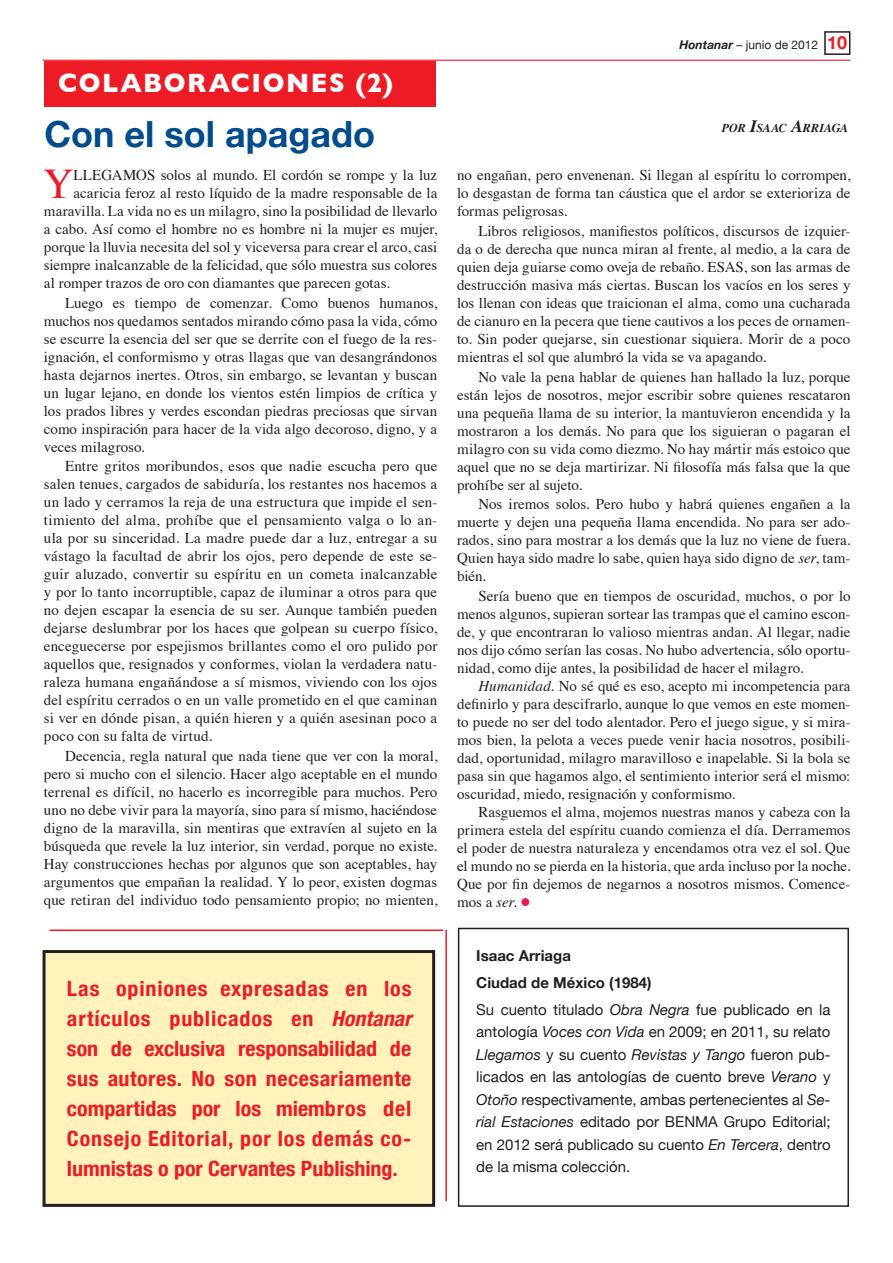
<style>
.page{position:relative;width:893px;height:1263px;background:#fff}
.page>*{position:absolute;margin:0;border:0;box-sizing:border-box;transform-origin:0 0}
.t1{font:42.15px "Times";color:#ed1c24}
.t2{font:700 36px "Helvetica Neue";color:#004c8d}
.t3{font:700 27px "Gill Sans";letter-spacing:.06em;color:#fff;scale:.95 1}
.t4{font:700 condensed 21px/30px "Helvetica Neue";letter-spacing:.02em;color:#ed1c24;scale:1.05 1}
.t5{font:15px/18px "Times";color:#231f20;text-align:justify}
.t6{font:15px/22.5px "Helvetica Neue";color:#231f20;text-align:justify}
.t7{font:700 15px/26.7px "Helvetica Neue";color:#231f20}
.t8{font:12px "Helvetica Neue";color:#231f20}
.t9{font:italic 700 12px "Times";letter-spacing:-.01em;color:#231f20}
.s1{font-style:italic}
.s2{font-weight:700;font-style:italic}
.s3{font-weight:700;font-size:18px;color:#ed1c24}
.s4{font-size:17.25px}
.s5{font-weight:400}
.s6{font-weight:400;font-style:italic}
</style>
<div class="page">
<div style="left:824px;top:31px;width:26px;height:24px;border:2px solid #231f20"></div>
<hr style="left:43px;top:60px;width:807px;height:1px;background:#ed1c24">
<div style="left:458px;top:928px;width:391px;height:279px;border:2px solid #231f20"></div>
<div style="left:44px;top:61px;width:391px;height:45px;background:#ed1c24"></div>
<div style="left:44px;top:952px;width:390px;height:253px;background:#fff3bb"></div>
<div style="left:43px;top:950px;width:392px;height:257px;border:3px solid #231f20"></div>
<hr style="left:50px;top:930px;width:393px;height:1px;background:#ed1c24">
<hr style="left:445px;top:930px;width:2px;height:271px;background:#ed1c24">
<h3 class="t3" style="left:58px;top:67px;width:354px">COLABORACIONES (2)</h3>
<h2 class="t2" style="left:45px;top:112px;width:332px">Con el sol apagado</h2>
<h1 class="t1" style="left:43px;top:166px;width:32px">Y</h1>
<p class="t5" style="left:73px;top:167px;width:365px">LLEGAMOS solos al mundo. El cordón se rompe y la luz</p>
<p class="t5" style="left:73px;top:185px;width:365px">acaricia feroz al resto líquido de la madre responsable de la</p>
<p class="t5" style="left:44px;top:203px;width:395px">maravilla. La vida no es un milagro, sino la posibilidad de llevarlo</p>
<p class="t5" style="left:44px;top:221px;width:395px">a cabo. Así como el hombre no es hombre ni la mujer es mujer,</p>
<p class="t5" style="left:44px;top:239px;width:395px">porque la lluvia necesita del sol y viceversa para crear el arco, casi</p>
<p class="t5" style="left:44px;top:257px;width:395px">siempre inalcanzable de la felicidad, que sólo muestra sus colores</p>
<p class="t5" style="left:44px;top:275px;width:347px">al romper trazos de oro con diamantes que parecen gotas.</p>
<p class="t5" style="left:44px;top:295px;width:395px;text-indent:21px">Luego es tiempo de comenzar. Como buenos humanos, muchos nos quedamos sentados mirando cómo pasa la vida, cómo se escurre la esencia del ser que se derrite con el fuego de la res&shy;ignación, el conformismo y otras llagas que van desangrándonos hasta dejarnos inertes. Otros, sin embargo, se levantan y buscan un lugar lejano, en donde los vientos estén limpios de crítica y los prados libres y verdes escondan piedras preciosas que sirvan como inspiración para hacer de la vida algo decoroso, digno, y a veces milagroso.</p>
<p class="t5" style="left:44px;top:458px;width:395px;text-indent:21px">Entre gritos moribundos, esos que nadie escucha pero que salen tenues, cargados de sabiduría, los restantes nos hacemos a un lado y cerramos la reja de una estructura que impide el sen&shy;timiento del alma, prohíbe que el pensamiento valga o lo an&shy;ula por su sinceridad. La madre puede dar a luz, entregar a su vástago la facultad de abrir los ojos, pero depende de este se&shy;guir aluzado, convertir su espíritu en un cometa inalcanzable y por lo tanto incorruptible, capaz de iluminar a otros para que no dejen escapar la esencia de su ser. Aunque también pueden dejarse deslumbrar por los haces que golpean su cuerpo físico, enceguecerse por espejismos brillantes como el oro pulido por aquellos que, resignados y conformes, violan la verdadera natu&shy;raleza humana engañándose a sí mismos, viviendo con los ojos del espíritu cerrados o en un valle prometido en el que caminan si ver en dónde pisan, a quién hieren y a quién asesinan poco a poco con su falta de virtud.</p>
<p class="t5" style="left:44px;top:748px;width:395px;text-indent:21px">Decencia, regla natural que nada tiene que ver con la moral, pero si mucho con el silencio. Hacer algo aceptable en el mundo terrenal es difícil, no hacerlo es incorregible para muchos. Pero uno no debe vivir para la mayoría, sino para sí mismo, haciéndose digno de la maravilla, sin mentiras que extravíen al sujeto en la búsqueda que revele la luz interior, sin verdad, porque no existe.<br>Hay construcciones hechas por algunos que son aceptables, hay argumentos que empañan la realidad. Y lo peor, existen dogmas que retiran del individuo todo pensamiento propio; no mienten,</p>
<p class="t4" style="left:67px;top:973px;width:334px">Las opiniones ex pre sa das en los artículos pu blicados en <span class="s1">Hontanar </span>son de exclusiva respon sabi lidad de sus autores. No son ne ce saria mente compartidas por los miembros del Consejo Editorial, por los demás co&shy;lumnistas o por Cervantes Publishing.</p>
<p class="t8" style="left:679px;top:38px;width:169px"><span class="s2">Hontanar</span> – junio de 2012 <span class="s3">10</span></p>
<p class="t9" style="left:722px;top:123px;width:128px">POR <span class="s4">I</span>SAAC <span class="s4">A</span>RRIAGA</p>
<p class="t5" style="left:457px;top:167px;width:395px">no engañan, pero envenenan. Si llegan al espíritu lo corrompen, lo desgastan de forma tan cáustica que el ardor se exterioriza de formas peligrosas.</p>
<p class="t5" style="left:457px;top:223px;width:395px;text-indent:21px">Libros religiosos, manifiestos políticos, discursos de izquier&shy;da o de derecha que nunca miran al frente, al medio, a la cara de quien deja guiarse como oveja de rebaño. ESAS, son las armas de destrucción masiva más ciertas. Buscan los vacíos en los seres y los llenan con ideas que traicionan el alma, como una cucharada de cianuro en la pecera que tiene cautivos a los peces de ornamen&shy;to. Sin poder quejarse, sin cuestionar siquiera. Morir de a poco mientras el sol que alumbró la vida se va apagando.</p>
<p class="t5" style="left:457px;top:369px;width:395px;text-indent:21px">No vale la pena hablar de quienes han hallado la luz, porque están lejos de nosotros, mejor escribir sobre quienes rescataron una pequeña llama de su interior, la mantuvieron encendida y la mostraron a los demás. No para que los siguieran o pagaran el milagro con su vida como diezmo. No hay mártir más estoico que aquel que no se deja martirizar. Ni filosofía más falsa que la que prohíbe ser al sujeto.</p>
<p class="t5" style="left:457px;top:497px;width:395px;text-indent:21px">Nos iremos solos. Pero hubo y habrá quienes engañen a la muerte y dejen una pequeña llama encendida. No para ser ado&shy;rados, sino para mostrar a los demás que la luz no viene de fuera.<br>Quien haya sido madre lo sabe, quien haya sido digno de <span class="s1">ser</span>, tam&shy;bién.</p>
<p class="t5" style="left:457px;top:588px;width:395px;text-indent:21px">Sería bueno que en tiempos de oscuridad, muchos, o por lo menos algunos, supieran sortear las trampas que el camino escon&shy;de, y que encontraran lo valioso mientras andan. Al llegar, nadie nos dijo cómo serían las cosas. No hubo advertencia, sólo oportu&shy;nidad, como dije antes, la posibilidad de hacer el milagro.</p>
<p class="t5" style="left:457px;top:678px;width:395px;text-indent:21px"><span class="s1">Humanidad</span>. No sé qué es eso, acepto mi incompetencia para definirlo y para descifrarlo, aunque lo que vemos en este momen&shy;to puede no ser del todo alentador. Pero el juego sigue, y si mira&shy;mos bien, la pelota a veces puede venir hacia nosotros, posibili&shy;dad, oportunidad, milagro maravilloso e inapelable. Si la bola se pasa sin que hagamos algo, el sentimiento interior será el mismo: oscuridad, miedo, resignación y conformismo.</p>
<p class="t5" style="left:457px;top:804px;width:395px;text-indent:21px">Rasguemos el alma, mojemos nuestras manos y cabeza con la primera estela del espíritu cuando comienza el día. Derramemos el poder de nuestra naturaleza y encendamos otra vez el sol. Que el mundo no se pierda en la historia, que arda incluso por la noche.<br>Que por fin dejemos de negarnos a nosotros mismos. Comence&shy;mos a <span class="s1">ser</span>.</p>
<p class="t7" style="left:476px;top:942px;width:356px">Isaac Arriaga<br>Ciudad de México (1984)<br><span class="s5">Su cuento titulado</span> <span class="s6">Obra Negra</span> <span class="s5">fue publicado en la</span></p>
<p class="t6" style="left:476px;top:1020px;width:356px">antología <span class="s1">Voces con Vida</span> en 2009; en 2011, su relato <span class="s1">Llegamos</span> y su cuento <span class="s1">Revistas y Tango</span> fueron pub&shy;licados en las antologías de cuento breve <span class="s1">Verano</span> y <span class="s1">Otoño</span> respectivamente, ambas pertenecientes al <span class="s1">Se&shy;rial Estaciones</span> editado por BENMA Grupo Editorial; en 2012 será publicado su cuento <span class="s1">En Tercera</span>, dentro de la misma colección.</p>
</div>
